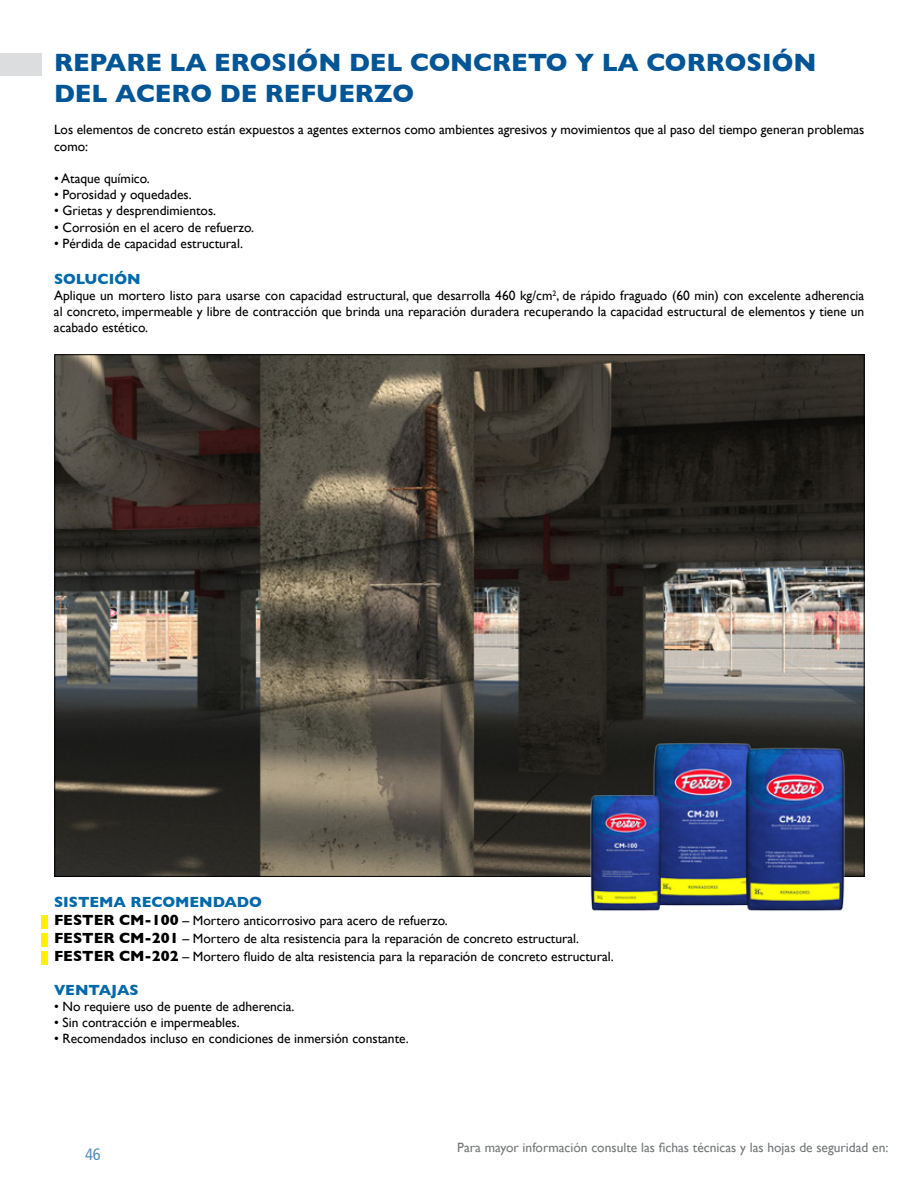
<style>
.page{position:relative;width:918px;height:1188px;background:#fff}
.page>*{position:absolute;margin:0;border:0;box-sizing:border-box;transform-origin:0 0}
.t1{font:700 25.5px/30.6px "Gill Sans";color:#005596}
.t2{font:condensed 16.5px "Frutiger";color:#578fba}
.t3{font:700 15px "Gill Sans";color:#0069aa}
.t4{font:13.5px/16.2px "Gill Sans";color:#000}
.t5{font:13.5px "Gill Sans";color:#757779}
.s1{font-weight:700;font-size:15px}
</style>
<div class="page">
<img style="left:57px;top:357px;width:805px;height:518px">
<div style="left:42px;top:915px;width:6px;height:14px;background:#fff200"></div>
<img style="left:581px;top:738px;width:272px;height:173px">
<div style="left:42px;top:933px;width:6px;height:14px;background:#fff200"></div>
<div style="left:42px;top:951px;width:6px;height:14px;background:#fff200"></div>
<div style="left:0;top:53px;width:42px;height:22px;background:#dcddde"></div>
<h1 class="t1" style="left:54px;top:47px;width:764px">REPARE LA EROSIÓN DEL CONCRETO Y LA CORROSIÓN<br>DEL ACERO DE REFUERZO</h1>
<p class="t4" style="left:54px;top:122px;width:812px">Los elementos de concreto están expuestos a agentes externos como ambientes agresivos y movimientos que al paso del tiempo generan problemas como:</p>
<p class="t4" style="left:54px;top:170px;width:97px">• Ataque químico.</p>
<p class="t4" style="left:54px;top:187px;width:139px">• Porosidad y oquedades.</p>
<p class="t4" style="left:54px;top:203px;width:164px">• Grietas y desprendimientos.</p>
<p class="t4" style="left:54px;top:219px;width:202px">• Corrosión en el acero de refuerzo.</p>
<p class="t4" style="left:54px;top:235px;width:191px">• Pérdida de capacidad estructural.</p>
<p class="t3" style="left:54px;top:267px;width:88px">SOLUCIÓN</p>
<p class="t4" style="left:54px;top:287px;width:812px;text-align:justify">Aplique un mortero listo para usarse con capacidad estructural, que desarrolla 460 kg/cm<sup>2</sup>, de rápido fraguado (60 min) con excelente adherencia al concreto, impermeable y libre de contracción que brinda una reparación duradera recuperando la capacidad estructural de elementos y tiene un acabado estético.</p>
<p class="t3" style="left:54px;top:890px;width:210px">SISTEMA RECOMENDADO</p>
<p class="t4" style="left:54px;top:911px;width:561px;line-height:18px"><span class="s1">FESTER CM-100</span> – Mortero anticorrosivo para acero de refuerzo.<br><span class="s1">FESTER CM-201</span> – Mortero de alta resistencia para la reparación de concreto estructural.<br><span class="s1">FESTER CM-202</span> – Mortero fluido de alta resistencia para la reparación de concreto estructural.</p>
<p class="t3" style="left:54px;top:978px;width:86px">VENTAJAS</p>
<p class="t4" style="left:54px;top:998px;width:242px">• No requiere uso de puente de adherencia.</p>
<p class="t4" style="left:54px;top:1015px;width:187px">• Sin contracción e impermeables.</p>
<p class="t4" style="left:54px;top:1031px;width:356px">• Recomendados incluso en condiciones de inmersión constante.</p>
<p class="t2" style="left:85px;top:1145px;width:17px">46</p>
<p class="t5" style="left:457px;top:1139px;width:433px">Para mayor información consulte las fichas técnicas y las hojas de seguridad en:</p>
</div>
